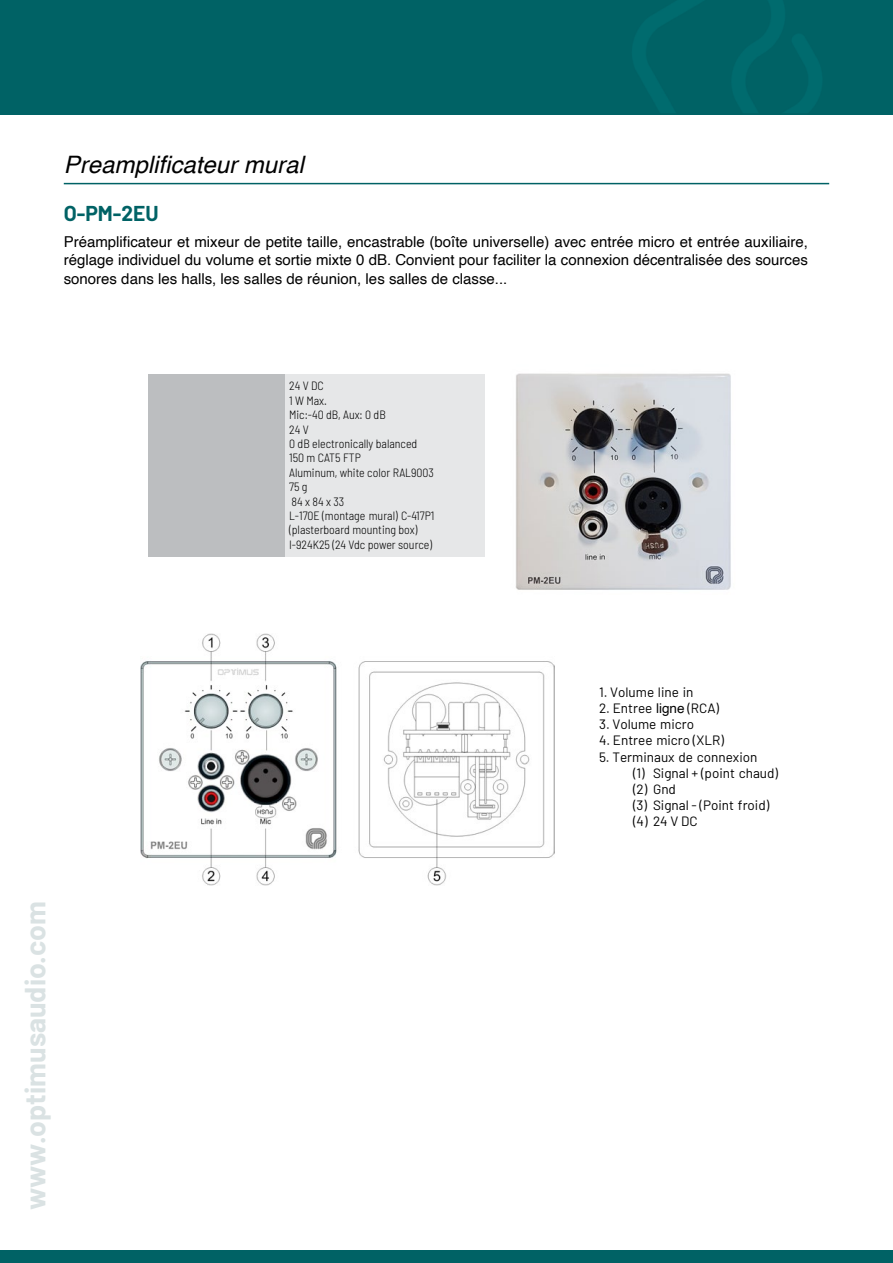
<style>
.page{position:relative;width:893px;height:1263px;background:#fff}
.page>*{position:absolute;margin:0;border:0;box-sizing:border-box;transform-origin:0 0}
.t1{font:700 28.5px "Barlow";color:#dae2e3}
.t2{font:italic 24px "Helvetica";color:#000}
.t3{font:700 21px "Barlow";color:#006265}
.t4{font:15px/18px "Helvetica";color:#000;text-align:justify}
.t5{font:13.5px/16.2px "Barlow";color:#000}
.t6{font:300 semi-condensed 12px/14.4px "Barlow";color:#000}
.s1{font-family:"Helvetica"}
</style>
<div class="page">
<div style="left:0;top:0;width:893px;height:115px;background:#006265"></div>
<div style="left:0;top:1250px;width:893px;height:13px;background:#006265"></div>
<div style="left:149px;top:374px;width:136px;height:183px;background:#bcbec0"></div>
<div style="left:285px;top:374px;width:200px;height:183px;background:#e6e7e8"></div>
<img style="left:140px;top:634px;width:415px;height:251px">
<hr style="left:64px;top:183px;width:765px;height:1px;background:#006265">
<img style="left:515px;top:373px;width:216px;height:217px">
<h2 class="t2" style="left:64px;top:154px;width:242px">Preamplificateur mural</h2>
<h3 class="t3" style="left:64px;top:200px;width:97px">O-PM-2EU</h3>
<p class="t4" style="left:64px;top:234px;width:746px">Préamplificateur et mixeur de petite taille, encastrable (boîte universelle) avec entrée micro et entrée auxiliaire, réglage individuel du volume et sortie mixte 0 dB. Convient pour faciliter la connexion décentralisée des sources sonores dans les halls, les salles de réunion, les salles de classe...</p>
<p class="t6" style="left:289px;top:378px;width:147px">24VDC<br>1 W Max.<br>Mic:-40 dB, Aux: 0 dB<br>24V<br>0 dB electronically balanced<br>150 m CAT5 FTP<br>Aluminum, white color RAL9003<br>75g<br>84x84x33<br>L-170E (montage mural) C-417P1 (plasterboard mounting box)<br>I-924K25 (24 Vdc power source)</p>
<h1 class="t1" style="left:14px;top:1210px;width:310px;rotate:-90deg">www.optimusaudio.com</h1>
<p class="t5" style="left:599px;top:683px;width:126px">!" #$%&amp;'( %)*( )*<br>!" #$%&amp;'' <span class="s1">ligne</span> ()*+, !" #$%&amp;'( ')*+$<br>!" #$%&amp;'' ()*&amp;+ ,-./0</p>
<p class="t5" style="left:633px;top:748px;width:145px;text-indent:-34px">5. Terminaux de connexion<br>(1) Signal + (point chaud)</p>
<p class="t5" style="left:633px;top:797px;width:137px">(3) Signal - (Point froid)</p>
<p class="t5" style="left:633px;top:780px;width:44px">(2) Gnd</p>
<p class="t5" style="left:633px;top:812px;width:66px">(4) 24 V DC</p>
</div>
